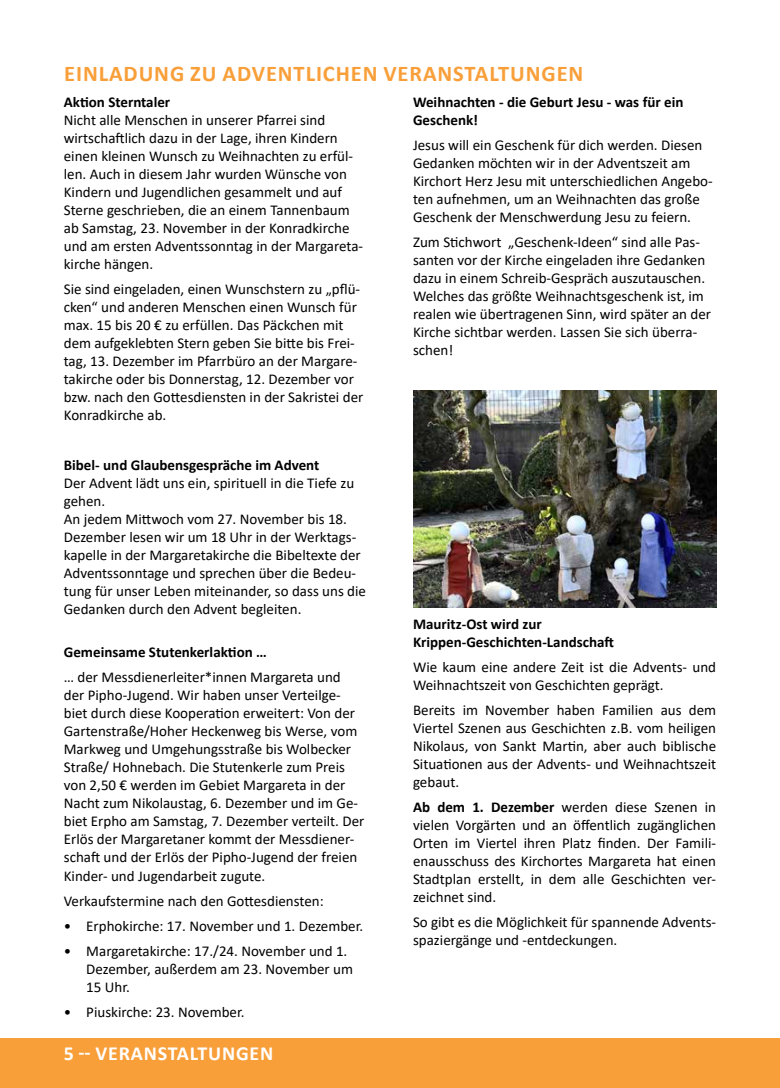
<style>
.page{position:relative;width:780px;height:1088px;background:#fff}
.page>*{position:absolute;margin:0;border:0;box-sizing:border-box;transform-origin:0 0}
.t1{font:700 22.5px "Calibri";letter-spacing:.04em;color:#f99f3a}
.t2{font:700 20px "Calibri";letter-spacing:.04em;color:#fff}
.t3{font:15px/18px "Calibri";color:#000}
.t4{font:700 15px/18px "Calibri";color:#000}
.s1{font-weight:700}
</style>
<div class="page">
<div style="left:0;top:1039px;width:780px;height:49px;background:#f99f3a"></div>
<img style="left:413px;top:390px;width:303px;height:217px">
<h1 class="t1" style="left:64px;top:57px;width:27px">EINLADUNG</h1>
<h1 class="t1" style="left:190px;top:57px;width:48px">ZU ADV</h1>
<h1 class="t1" style="left:266px;top:57px;width:24px">ENTLIC</h1>
<h1 class="t1" style="left:336px;top:57px;width:88px">HEN VERAN</h1>
<h1 class="t1" style="left:453px;top:57px;width:26px">STALTUNG</h1>
<h1 class="t1" style="left:556px;top:57px;width:25px">EN</h1>
<p class="t4" style="left:64px;top:93px;width:108px">Aktion Sterntaler</p>
<p class="t3" style="left:64px;top:111px;width:301px">Nicht alle Menschen in unserer Pfarrei sind wirtschaftlich dazu in der Lage, ihren Kindern einen kleinen Wunsch zu Weihnachten zu erfül&shy;len. Auch in diesem Jahr wurden Wünsche von Kindern und Jugendlichen gesammelt und auf Sterne geschrieben, die an einem Tannenbaum ab Samstag, 23. November in der Konradkirche und am ersten Adventssonntag in der Margareta&shy;kirche hängen.</p>
<p class="t3" style="left:64px;top:280px;width:301px">Sie sind eingeladen, einen Wunschstern zu „pflü&shy;cken“ und anderen Menschen einen Wunsch für max. 15 bis 20 € zu erfüllen. Das Päckchen mit dem aufgeklebten Stern geben Sie bitte bis Frei&shy;tag, 13. Dezember im Pfarrbüro an der Margare&shy;takirche oder bis Donnerstag, 12. Dezember vor bzw. nach den Gottesdiensten in der Sakristei der Konradkirche ab.</p>
<p class="t4" style="left:64px;top:456px;width:257px">Bibel- und Glaubensgespräche im Advent</p>
<p class="t3" style="left:64px;top:474px;width:304px">Der Advent lädt uns ein, spirituell in die Tiefe zu gehen.<br>An jedem Mittwoch vom 27. November bis 18.<br>Dezember lesen wir um 18 Uhr in der Werktags&shy;kapelle in der Margaretakirche die Bibeltexte der Adventssonntage und sprechen über die Bedeu&shy;tung für unser Leben miteinander, so dass uns die Gedanken durch den Advent begleiten.</p>
<p class="t4" style="left:64px;top:643px;width:204px">Gemeinsame Stutenkerlaktion …</p>
<p class="t3" style="left:64px;top:668px;width:302px">… der Messdienerleiter*innen Margareta und der Pipho-Jugend. Wir haben unser Verteilge&shy;biet durch diese Kooperation erweitert: Von der Gartenstraße/Hoher Heckenweg bis Werse, vom Markweg und Umgehungsstraße bis Wolbecker Straße/ Hohnebach. Die Stutenkerle zum Preis von 2,50 € werden im Gebiet Margareta in der Nacht zum Nikolaustag, 6. Dezember und im Ge&shy;biet Erpho am Samstag, 7. Dezember verteilt. Der Erlös der Margaretaner kommt der Messdiener&shy;schaft und der Erlös der Pipho-Jugend der freien Kinder- und Jugendarbeit zugute.</p>
<p class="t3" style="left:64px;top:891px;width:261px">Verkaufstermine nach den Gottesdiensten:</p>
<p class="t3" style="left:64px;top:916px;width:301px">• Erphokirche: 17. November und 1. Dezember.</p>
<p class="t3" style="left:86px;top:941px;width:268px;text-indent:-23px">• Margaretakirche: 17./24. November und 1.<br>Dezember, außerdem am 23. November um<br>15 Uhr.</p>
<p class="t3" style="left:64px;top:1002px;width:182px">• Piuskirche: 23. November.</p>
<h2 class="t2" style="left:64px;top:1039px;width:211px">5 -- veranstaltung en</h2>
<p class="t4" style="left:413px;top:93px;width:272px">Weihnachten - die Geburt Jesu - was für ein<br>Geschenk!</p>
<p class="t3" style="left:413px;top:136px;width:301px">Jesus will ein Geschenk für dich werden. Diesen Gedanken möchten wir in der Adventszeit am Kirchort Herz Jesu mit unterschiedlichen Angebo&shy;ten aufnehmen, um an Weihnachten das große Geschenk der Menschwerdung Jesu zu feiern.</p>
<p class="t3" style="left:413px;top:233px;width:299px">Zum Stichwort „Geschenk-Ideen“ sind alle Pas&shy;santen vor der Kirche eingeladen ihre Gedanken dazu in einem Schreib-Gespräch auszutauschen.<br>Welches das größte Weihnachtsgeschenk ist, im realen wie übertragenen Sinn, wird später an der Kirche sichtbar werden. Lassen Sie sich überra&shy;schen!</p>
<p class="t4" style="left:413px;top:615px;width:202px">Mauritz-Ost wird zur<br>Krippen-Geschichten-Landschaft</p>
<p class="t3" style="left:413px;top:658px;width:304px">Wie kaum eine andere Zeit ist die Advents- und<br>Weihnachtszeit von Geschichten geprägt.</p>
<p class="t3" style="left:413px;top:701px;width:304px;text-align:justify">Bereits im November haben Familien aus dem Viertel Szenen aus Geschichten z.B. vom heiligen Nikolaus, von Sankt Martin, aber auch biblische Situationen aus der Advents- und Weihnachtszeit gebaut.</p>
<p class="t3" style="left:413px;top:798px;width:304px;text-align:justify"><span class="s1">Ab dem 1. Dezember</span> werden diese Szenen in vielen Vorgärten und an öffentlich zugänglichen Orten im Viertel ihren Platz finden. Der Famili&shy;enausschuss des Kirchortes Margareta hat einen Stadtplan erstellt, in dem alle Geschichten ver&shy;zeichnet sind.</p>
<p class="t3" style="left:413px;top:913px;width:304px">So gibt es die Möglichkeit für spannende Advents&shy;spaziergänge und -entdeckungen.</p>
</div>
